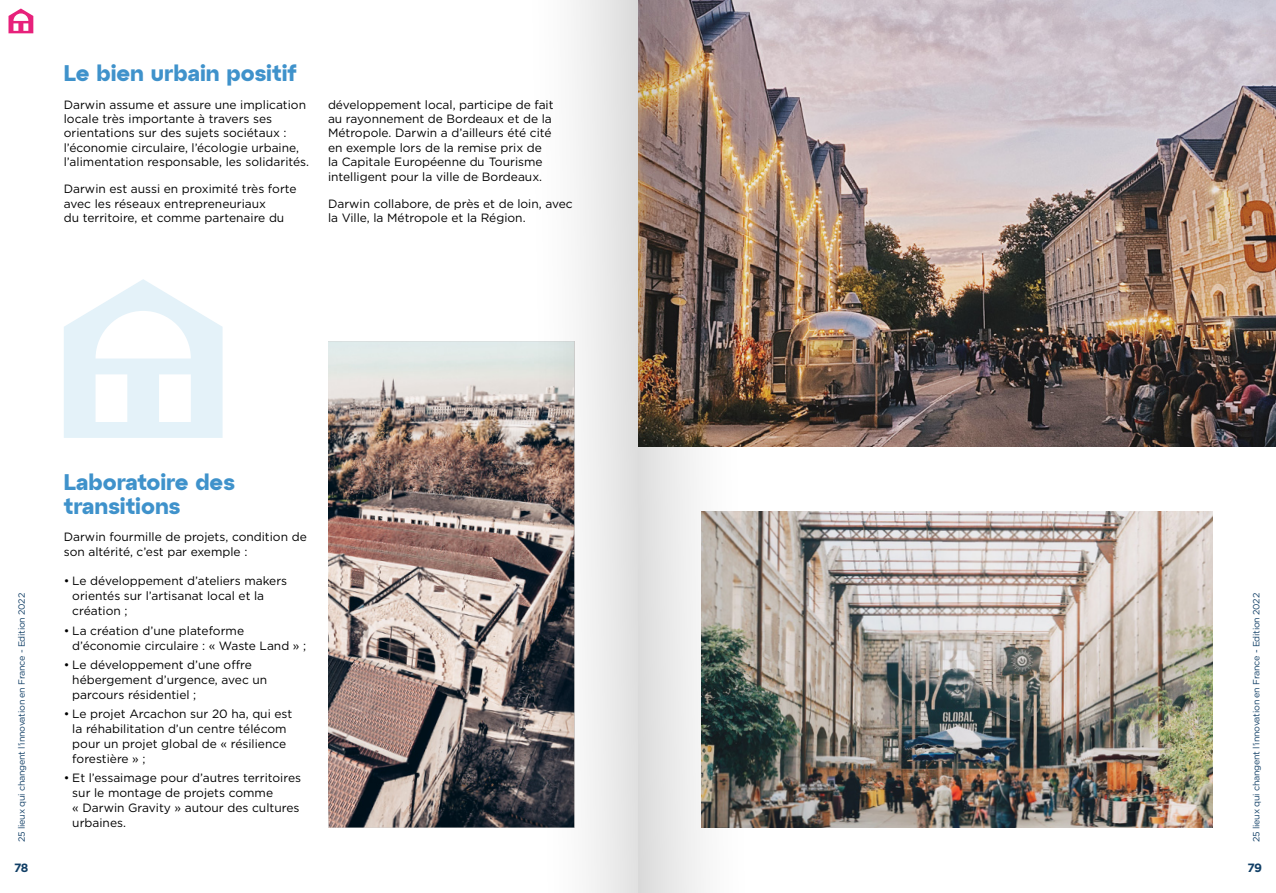
<style>
.page{position:relative;width:1276px;height:893px;background:#fff}
.page>*{position:absolute;margin:0;border:0;box-sizing:border-box;transform-origin:0 0}
.t1{font:700 22.5px/24px "Atyp Display";color:#3f92cb}
.t2{font:12px/14.4px "Gotham";color:#000}
.t3{font:700 12px "Gotham";color:#113f66}
.t4{font:9px "Gotham";letter-spacing:-.025em;color:#113f66}
</style>
<div class="page">
<img style="left:328px;top:341px;width:150px;height:486px">
<img style="left:797px;top:0;width:479px;height:446px">
<img style="left:797px;top:512px;width:415px;height:315px">
<svg style="left:9px;top:9px;width:24px;height:24px"></svg>
<svg style="left:64px;top:279px;width:159px;height:159px"></svg>
<svg style="left:478px;top:0;width:160px;height:893px"></svg>
<img style="left:638px;top:0;width:159px;height:893px">
<h1 class="t1" style="left:64px;top:60px;width:234px">Le bien urbain positif</h1>
<p class="t2" style="left:64px;top:97px;width:247px">Darwin assume et assure une implication locale très importante à travers ses orientations sur des sujets sociétaux : l’économie circulaire, l’écologie urbaine, l’alimentation responsable, les solidarités.</p>
<p class="t2" style="left:64px;top:182px;width:234px">Darwin est aussi en proximité très forte avec les réseaux entrepreneuriaux<br>du territoire, et comme partenaire du</p>
<p class="t2" style="left:328px;top:97px;width:227px">développement local, participe de fait au rayonnement de Bordeaux et de la Métropole. Darwin a d’ailleurs été cité en exemple lors de la remise prix de la Capitale Européenne du Tourisme intelligent pour la ville de Bordeaux.</p>
<p class="t2" style="left:328px;top:196px;width:246px">Darwin collabore, de près et de loin, avec la Ville, la Métropole et la Région.</p>
<h1 class="t1" style="left:64px;top:469px;width:172px">Laboratoire des transitions</h1>
<p class="t2" style="left:64px;top:529px;width:244px">Darwin fourmille de projets, condition de son altérité, c’est par exemple :</p>
<p class="t2" style="left:72px;top:573px;width:216px;line-height:15px;text-indent:-9px">• Le développement d’ateliers makers orientés sur l’artisanat local et la création ;</p>
<p class="t2" style="left:72px;top:623px;width:235px;line-height:15px;text-indent:-9px">• La création d’une plateforme d’économie circulaire : « Waste Land » ;</p>
<p class="t2" style="left:72px;top:657px;width:196px;line-height:15px;text-indent:-9px">• Le développement d’une offre hébergement d’urgence, avec un parcours résidentiel ;</p>
<p class="t2" style="left:72px;top:706px;width:221px;line-height:15px;text-indent:-9px">• Le projet Arcachon sur 20 ha, qui est la réhabilitation d’un centre télécom pour un projet global de « résilience forestière » ;</p>
<p class="t2" style="left:72px;top:770px;width:230px;line-height:15px;text-indent:-9px">• Et l’essaimage pour d’autres territoires sur le montage de projets comme<br>« Darwin Gravity » autour des cultures urbaines.</p>
<p class="t4" style="left:16px;top:842px;width:251px;rotate:-90deg">25 lieux qui changent l’innovation en France - Edition 2022</p>
<p class="t4" style="left:1250px;top:842px;width:251px;rotate:-90deg">25 lieux qui changent l’innovation en France - Edition 2022</p>
<p class="t3" style="left:14px;top:859px;width:16px">78</p>
<p class="t3" style="left:1247px;top:859px;width:16px">79</p>
</div>
